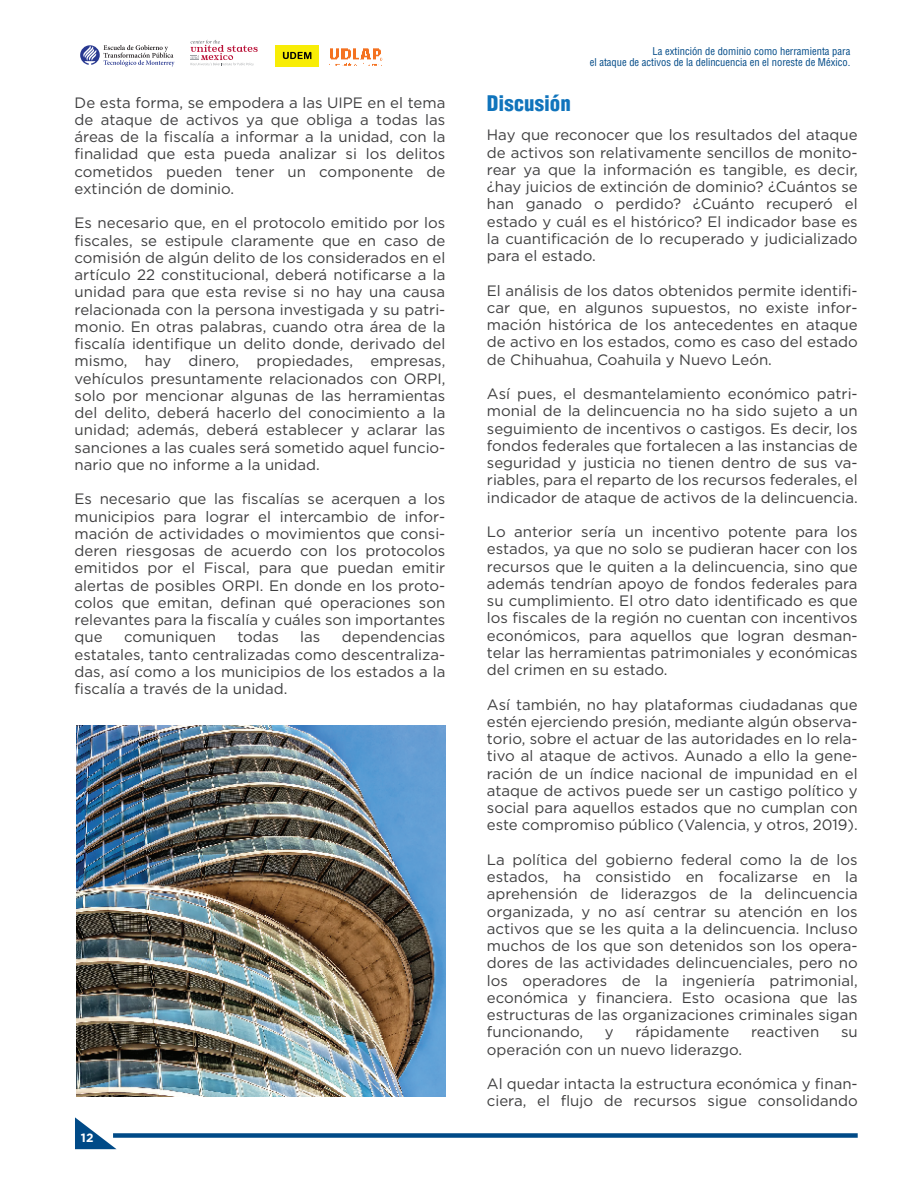
<style>
.page{position:relative;width:918px;height:1188px;background:#fff}
.page>*{position:absolute;margin:0;border:0;box-sizing:border-box;transform-origin:0 0}
.t1{font:900 condensed 21px "Helvetica LT Std";color:#1074bc}
.t2{font:15px/17.2px "Gotham";color:#3e3e3f;text-align:justify}
.t3{font:700 12px "Gotham";color:#fff}
.t4{font:condensed 10.5px/10.5px "Helvetica LT Std";color:#004a87;text-align:right}
</style>
<div class="page">
<svg style="left:75px;top:1117px;width:41px;height:32px"></svg>
<div style="left:113px;top:1133px;width:745px;height:5px;background:#004a87"></div>
<svg style="left:80px;top:45px;width:95px;height:21px"></svg>
<img style="left:329px;top:48px;width:54px;height:18px">
<div style="left:275px;top:45px;width:44px;height:21px;background:#f8ed06"></div>
<svg style="left:283px;top:52px;width:28px;height:7px"></svg>
<svg style="left:190px;top:40px;width:68px;height:26px"></svg>
<img style="left:76px;top:725px;width:369px;height:371px">
<p class="t4" style="left:590px;top:46px;width:262px">La extinción de dominio como herramienta para<br>el ataque de activos de la delincuencia en el noreste de México.</p>
<p class="t2" style="left:75px;top:93px;width:372px">De esta forma, se empodera a las UIPE en el tema</p>
<h1 class="t1" style="left:487px;top:90px;width:85px">Discusión</h1>
<p class="t2" style="left:75px;top:111px;width:372px">de ataque de activos ya que obliga a todas las áreas de la fiscalía a informar a la unidad, con la finalidad que esta pueda analizar si los delitos cometidos pueden tener un componente de extinción de dominio.</p>
<p class="t2" style="left:75px;top:214px;width:372px">Es necesario que, en el protocolo emitido por los fiscales, se estipule claramente que en caso de comisión de algún delito de los considerados en el artículo 22 constitucional, deberá notificarse a la unidad para que esta revise si no hay una causa relacionada con la persona investigada y su patri&shy;monio. En otras palabras, cuando otra área de la fiscalía identifique un delito donde, derivado del mismo, hay dinero, propiedades, empresas, vehículos presuntamente relacionados con ORPI, solo por mencionar algunas de las herramientas del delito, deberá hacerlo del conocimiento a la unidad; además, deberá establecer y aclarar las sanciones a las cuales será sometido aquel funcio&shy;nario que no informe a la unidad.</p>
<p class="t2" style="left:75px;top:490px;width:372px">Es necesario que las fiscalías se acerquen a los municipios para lograr el intercambio de infor&shy;mación de actividades o movimientos que consi&shy;deren riesgosas de acuerdo con los protocolos emitidos por el Fiscal, para que puedan emitir alertas de posibles ORPI. En donde en los proto&shy;colos que emitan, definan qué operaciones son relevantes para la fiscalía y cuáles son importantes que</p>
<p class="t2" style="left:487px;top:126px;width:372px">Hay que reconocer que los resultados del ataque de activos son relativamente sencillos de monito&shy;rear ya que la información es tangible, es decir, ¿hay juicios de extinción de dominio? ¿Cuántos se han ganado o perdido? ¿Cuánto recuperó el estado y cuál es el histórico? El indicador base es la cuantificación de lo recuperado y judicializado para el estado.</p>
<p class="t2" style="left:487px;top:281px;width:372px">El análisis de los datos obtenidos permite identifi&shy;car que, en algunos supuestos, no existe infor&shy;mación histórica de los antecedentes en ataque de activo en los estados, como es caso del estado de Chihuahua, Coahuila y Nuevo León.</p>
<p class="t2" style="left:487px;top:385px;width:372px">Así pues, el desmantelamiento económico patri&shy;monial de la delincuencia no ha sido sujeto a un seguimiento de incentivos o castigos. Es decir, los fondos federales que fortalecen a las instancias de seguridad y justicia no tienen dentro de sus va&shy;riables, para el reparto de los recursos federales, el indicador de ataque de activos de la delincuencia.</p>
<p class="t2" style="left:487px;top:523px;width:372px">Lo anterior sería un incentivo potente para los estados, ya que no solo se pudieran hacer con los recursos que le quiten a la delincuencia, sino que además tendrían apoyo de fondos federales para su cumplimiento. El otro dato identificado es que los fiscales de la región no cuentan con incentivos económicos, para aquellos que logran desman&shy;telar las herramientas patrimoniales y económicas del crimen en su estado.</p>
<p class="t2" style="left:487px;top:695px;width:372px">Así también, no hay plataformas ciudadanas que estén ejerciendo presión, mediante algún observa&shy;torio, sobre el actuar de las autoridades en lo rela&shy;tivo al ataque de activos. Aunado a ello la gene&shy;ración de un índice nacional de impunidad en el ataque de activos puede ser un castigo político y social para aquellos estados que no cumplan con este compromiso público (Valencia, y otros, 2019).</p>
<p class="t2" style="left:487px;top:851px;width:372px">La política del gobierno federal como la de los estados, ha consistido en focalizarse en la aprehensión de liderazgos de la delincuencia organizada, y no así centrar su atención en los activos que se les quita a la delincuencia. Incluso muchos de los que son detenidos son los opera&shy;dores de las actividades delincuenciales, pero no los operadores de la ingeniería patrimonial, económica y financiera. Esto ocasiona que las estructuras de las organizaciones criminales sigan funcionando,</p>
<p class="t2" style="left:75px;top:628px;width:372px;text-indent:267px">dependencias estatales, tanto centralizadas como descentraliza&shy;das, así como a los municipios de los estados a la fiscalía a través de la unidad.</p>
<p class="t2" style="left:124px;top:628px;width:94px">comuniquen</p>
<p class="t2" style="left:237px;top:628px;width:43px">todas</p>
<p class="t2" style="left:300px;top:628px;width:22px">las</p>
<p class="t2" style="left:605px;top:1023px;width:10px">y</p>
<p class="t2" style="left:635px;top:1023px;width:96px">rápidamente</p>
<p class="t2" style="left:751px;top:1023px;width:70px">reactiven</p>
<p class="t2" style="left:841px;top:1023px;width:18px">su</p>
<p class="t2" style="left:487px;top:1040px;width:257px">operación con un nuevo liderazgo.</p>
<p class="t2" style="left:487px;top:1075px;width:372px">Al quedar intacta la estructura económica y finan&shy;ciera, el flujo de recursos sigue consolidando</p>
<p class="t3" style="left:81px;top:1130px;width:14px">12</p>
</div>
